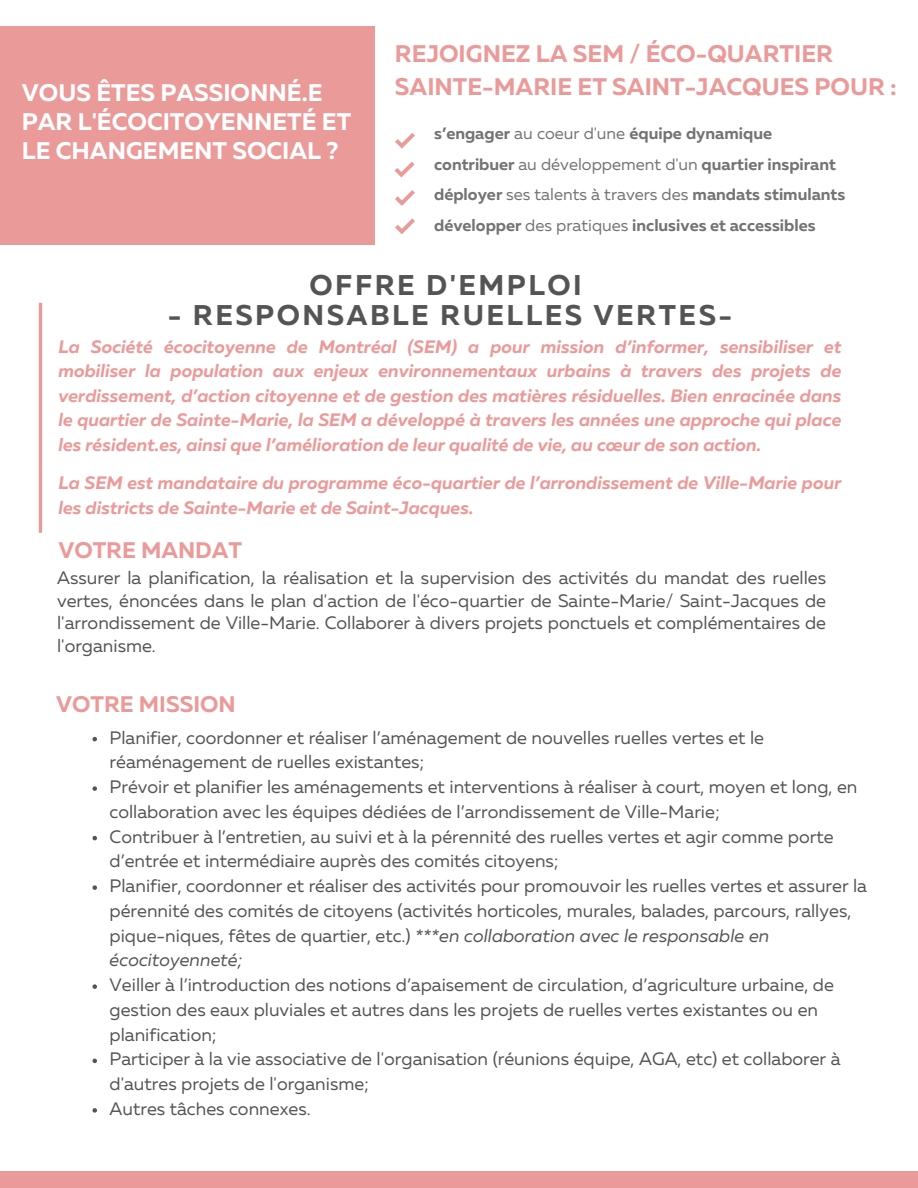
<style>
.page{position:relative;width:918px;height:1188px;background:#fff}
.page>*{position:absolute;margin:0;border:0;box-sizing:border-box;transform-origin:0 0}
.t1{font:700 28.5px "Muller";letter-spacing:.085em;color:#545454}
.t2{font:700 24px/29.2px "Muller";color:#fff}
.t3{font:700 24px/32.7px "Muller";color:#eb9a9a}
.t4{font:700 22.5px "Muller";color:#eb9a9a}
.t5{font:18px/24.8px "Muller";color:#545454}
.t6{font:italic 700 18px/24.5px "Muller";color:#eb9a9a;text-align:justify}
.t7{font:700 16.5px "Muller";color:#737373}
.s1{font-weight:400}
.s2{font-style:italic}
</style>
<div class="page">
<svg style="left:93px;top:737px;width:4px;height:4px"></svg>
<svg style="left:93px;top:786px;width:4px;height:5px"></svg>
<svg style="left:93px;top:836px;width:4px;height:4px"></svg>
<svg style="left:93px;top:885px;width:4px;height:5px"></svg>
<svg style="left:93px;top:984px;width:4px;height:5px"></svg>
<svg style="left:93px;top:1059px;width:4px;height:4px"></svg>
<svg style="left:93px;top:1108px;width:4px;height:5px"></svg>
<div style="left:0;top:26px;width:375px;height:219px;background:#eb9a9a"></div>
<hr style="left:39px;top:303px;width:3px;height:230px;background:#eb9a9a">
<svg style="left:395px;top:162px;width:20px;height:15px"></svg>
<svg style="left:395px;top:190px;width:20px;height:16px"></svg>
<svg style="left:395px;top:133px;width:20px;height:15px"></svg>
<div style="left:0;top:1171px;width:918px;height:17px;background:#eb9a9a"></div>
<svg style="left:395px;top:218px;width:20px;height:16px"></svg>
<p class="t2" style="left:22px;top:80px;width:331px">VOUS ÊTES PASSIONNÉ.E<br>PAR L'ÉCOCITOYENNETÉ ET<br>LE CHANGEMENT SOCIAL ?</p>
<h3 class="t3" style="left:395px;top:39px;width:503px">REJOIGNEZ LA SEM / ÉCO-QUARTIER<br>SAINTE-MARIE ET SAINT-JACQUES POUR :</h3>
<h3 class="t7" style="left:434px;top:127px;width:339px">s’engager <span class="s1">au coeur d'une</span> équipe dynamique</h3>
<h2 class="t7" style="left:434px;top:157px;width:403px">contribuer <span class="s1">au développement d'un</span> quartier inspirant</h2>
<p class="t7" style="left:434px;top:188px;width:413px">déployer <span class="s1">ses talents à travers des</span> mandats stimulants</p>
<h2 class="t7" style="left:434px;top:218px;width:383px">développer <span class="s1">des pratiques</span> inclusives et accessibles</h2>
<h2 class="t1" style="left:310px;top:273px;width:274px">OFFRE D'EMPLOI</h2>
<h2 class="t1" style="left:168px;top:303px;width:566px">- RESPONSABLE RUELLES VERTES-</h2>
<p class="t6" style="left:58px;top:336px;width:785px">La Société écocitoyenne de Montréal (SEM) a pour mission d’informer, sensibiliser et mobiliser la population aux enjeux environnementaux urbains à travers des projets de verdissement, d’action citoyenne et de gestion des matières résiduelles. Bien enracinée dans le quartier de Sainte-Marie, la SEM a développé à travers les années une approche qui place les résident.es, ainsi que l’amélioration de leur qualité de vie, au cœur de son action.</p>
<p class="t6" style="left:58px;top:472px;width:785px">La SEM est mandataire du programme éco-quartier de l’arrondissement de Ville-Marie pour les districts de Sainte-Marie et de Saint-Jacques.</p>
<p class="t4" style="left:58px;top:541px;width:185px">VOTRE MANDAT</p>
<h2 class="t5" style="left:57px;top:568px;width:771px;line-height:22.5px;text-align:justify">Assurer la planification, la réalisation et la supervision des activités du mandat des ruelles vertes, énoncées dans le plan d'action de l'éco-quartier de Sainte-Marie/ Saint-Jacques de l'arrondissement de Ville-Marie. Collaborer à divers projets ponctuels et complémentaires de l'organisme.</h2>
<h1 class="t4" style="left:56px;top:694px;width:181px">VOTRE MISSION</h1>
<p class="t5" style="left:110px;top:726px;width:656px">Planifier, coordonner et réaliser l’aménagement de nouvelles ruelles vertes et le réaménagement de ruelles existantes;</p>
<p class="t5" style="left:110px;top:776px;width:749px">Prévoir et planifier les aménagements et interventions à réaliser à court, moyen et long, en collaboration avec les équipes dédiées de l’arrondissement de Ville-Marie;</p>
<p class="t5" style="left:110px;top:825px;width:726px">Contribuer à l’entretien, au suivi et à la pérennité des ruelles vertes et agir comme porte d’entrée et intermédiaire auprès des comités citoyens;</p>
<p class="t5" style="left:110px;top:875px;width:759px">Planifier, coordonner et réaliser des activités pour promouvoir les ruelles vertes et assurer la pérennité des comités de citoyens (activités horticoles, murales, balades, parcours, rallyes, pique-niques, fêtes de quartier, etc.) <span class="s2">***en collaboration avec le responsable en écocitoyenneté;</span></p>
<p class="t5" style="left:110px;top:974px;width:726px">Veiller à l’introduction des notions d’apaisement de circulation, d’agriculture urbaine, de gestion des eaux pluviales et autres dans les projets de ruelles vertes existantes ou en planification;</p>
<p class="t5" style="left:110px;top:1048px;width:732px">Participer à la vie associative de l'organisation (réunions équipe, AGA, etc) et collaborer à d'autres projets de l'organisme;</p>
<p class="t5" style="left:110px;top:1098px;width:203px">Autres tâches connexes.</p>
</div>
